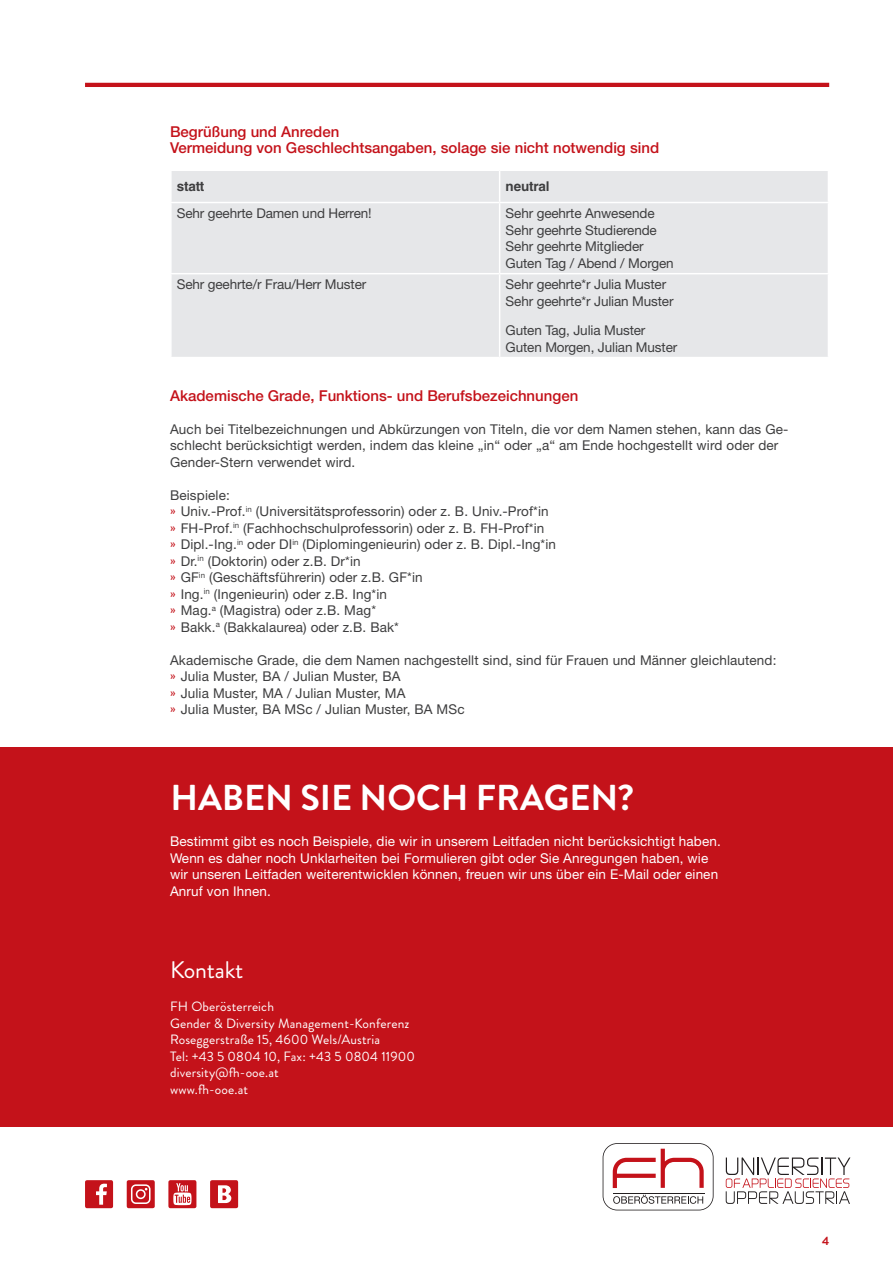
<style>
.page{position:relative;width:893px;height:1263px;background:#fff}
.page>*{position:absolute;margin:0;border:0;box-sizing:border-box;transform-origin:0 0}
.t1{font:700 36px "Brandon Grotesque";color:#fff}
.t2{font:24px "Brandon Grotesque";letter-spacing:-.01em;color:#fff}
.t3{font:500 15px/16.5px "Helvetica Neue LT Std";color:#c4121a}
.t4{font:13.5px/16.5px "Helvetica Neue LT Std";letter-spacing:.01em;color:#3e3e3f}
.t5{font:13.5px/16.5px "Helvetica Neue LT Std";letter-spacing:.01em;color:#fff}
.t6{font:13.5px/16.5px "Helvetica Neue LT Std";letter-spacing:-.01em;color:#3e3e3f}
.t7{font:13.5px/16.5px "Brandon Grotesque";letter-spacing:.01em;color:#fff}
.t8{font:700 13.5px "Helvetica LT Std";letter-spacing:-.01em;color:#3e3e3f}
.t9{font:700 12px "Brandon Grotesque";color:#c4121a}
.s1{font-family:"Brandon Grotesque";color:#c4121a}
</style>
<div class="page">
<hr style="left:85px;top:83px;width:744px;height:4px;background:#c4121a">
<div style="left:172px;top:171px;width:656px;height:186px;background:#e6e7e9"></div>
<hr style="left:499px;top:171px;width:1px;height:31px;background:#fff">
<hr style="left:499px;top:203px;width:1px;height:70px;background:#fff">
<hr style="left:499px;top:274px;width:1px;height:83px;background:#fff">
<hr style="left:170px;top:202px;width:330px;height:1px;background:#fff">
<hr style="left:500px;top:202px;width:329px;height:1px;background:#fff">
<hr style="left:170px;top:273px;width:330px;height:1px;background:#fff">
<hr style="left:500px;top:273px;width:329px;height:1px;background:#fff">
<div style="left:0;top:747px;width:893px;height:380px;background:#c4121a"></div>
<div style="left:85px;top:1180px;width:28px;height:28px;background:#c4121a;border-radius:2px"></div>
<svg style="left:96px;top:1184px;width:11px;height:21px"></svg>
<div style="left:127px;top:1180px;width:28px;height:28px;background:#c4121a;border-radius:2px"></div>
<div style="left:136px;top:1189px;width:10px;height:10px;border:2px solid #fff;border-radius:50%"></div>
<div style="left:131px;top:1184px;width:20px;height:20px;border:2px solid #fff;border-radius:4px"></div>
<div style="left:168px;top:1180px;width:28px;height:28px;background:#c4121a;border-radius:2px"></div>
<svg style="left:173px;top:1183px;width:19px;height:22px"></svg>
<div style="left:210px;top:1180px;width:28px;height:28px;background:#c4121a;border-radius:2px"></div>
<svg style="left:218px;top:1185px;width:13px;height:18px"></svg>
<svg style="left:603px;top:1143px;width:111px;height:67px"></svg>
<hr style="left:613px;top:1193px;width:91px;height:1px;background:#231f20">
<svg style="left:726px;top:1157px;width:124px;height:47px"></svg>
<p class="t3" style="left:170px;top:123px;width:491px">Begrüßung und Anreden<br>Vermeidung von Geschlechtsangaben, solage sie nicht notwendig sind</p>
<p class="t8" style="left:177px;top:178px;width:29px">statt</p>
<p class="t8" style="left:506px;top:178px;width:45px">neutral</p>
<p class="t6" style="left:177px;top:205px;width:196px">Sehr geehrte Damen und Herren!</p>
<p class="t6" style="left:506px;top:205px;width:170px">Sehr geehrte Anwesende<br>Sehr geehrte Studierende<br>Sehr geehrte Mitglieder<br>Guten Tag / Abend / Morgen</p>
<p class="t6" style="left:177px;top:276px;width:191px">Sehr geehrte/r Frau/Herr Muster</p>
<p class="t6" style="left:506px;top:276px;width:169px">Sehr geehrte*r Julia Muster<br>Sehr geehrte*r Julian Muster</p>
<p class="t6" style="left:506px;top:322px;width:173px">Guten Tag, Julia Muster<br>Guten Morgen, Julian Muster</p>
<p class="t3" style="left:170px;top:387px;width:410px">Akademische Grade, Funktions- und Berufsbezeichnungen</p>
<p class="t4" style="left:170px;top:420px;width:620px">Auch bei Titelbezeichnungen und Abkürzungen von Titeln, die vor dem Namen stehen, kann das Ge&shy;schlecht berücksichtigt werden, indem das kleine „in“ oder „a“ am Ende hochgestellt wird oder der<br>Gender-Stern verwendet wird.</p>
<p class="t4" style="left:170px;top:486px;width:387px">Beispiele:<br><span class="s1">»</span> Univ.-Prof.<sup>in</sup> (Universitätsprofessorin) oder z. B. Univ.-Prof*in <span class="s1">»</span> FH-Prof.<sup>in</sup> (Fachhochschulprofessorin) oder z. B. FH-Prof*in<br><span class="s1">»</span> Dipl.-Ing.<sup>in</sup> oder DI<sup>in</sup> (Diplomingenieurin) oder z. B. Dipl.-Ing*in <span class="s1">»</span> Dr.<sup>in</sup> (Doktorin) oder z.B. Dr*in<br><span class="s1">»</span> GF<sup>in</sup> (Geschäftsführerin) oder z.B. GF*in<br><span class="s1">»</span> Ing.<sup>in</sup> (Ingenieurin) oder z.B. Ing*in<br><span class="s1">»</span> Mag.<sup>a</sup> (Magistra) oder z.B. Mag*<br><span class="s1">»</span> Bakk.<sup>a</sup> (Bakkalaurea) oder z.B. Bak*</p>
<p class="t4" style="left:170px;top:651px;width:608px">Akademische Grade, die dem Namen nachgestellt sind, sind für Frauen und Männer gleichlautend: <span class="s1">»</span> Julia Muster, BA / Julian Muster, BA<br><span class="s1">»</span> Julia Muster, MA / Julian Muster, MA<br><span class="s1">»</span> Julia Muster, BA MSc / Julian Muster, BA MSc</p>
<h1 class="t1" style="left:170px;top:772px;width:465px">HABEN SIE NOCH FRAGEN?</h1>
<p class="t5" style="left:170px;top:833px;width:552px">Bestimmt gibt es noch Beispiele, die wir in unserem Leitfaden nicht berücksichtigt haben.<br>Wenn es daher noch Unklarheiten bei Formulieren gibt oder Sie Anregungen haben, wie wir unseren Leitfaden weiterentwicklen können, freuen wir uns über ein E-Mail oder einen Anruf von Ihnen.</p>
<h2 class="t2" style="left:170px;top:953px;width:75px">Kontakt</h2>
<p class="t7" style="left:170px;top:998px;width:247px">FH Oberösterreich<br>Gender &amp; Diversity Management-Konferenz<br>Roseggerstraße 15, 4600 Wels/Austria<br>Tel: +43 5 0804 10, Fax: +43 5 0804 11900 diversity@fh-ooe.at<br>www.fh-ooe.at</p>
<p class="t9" style="left:822px;top:1232px;width:9px">4</p>
</div>
